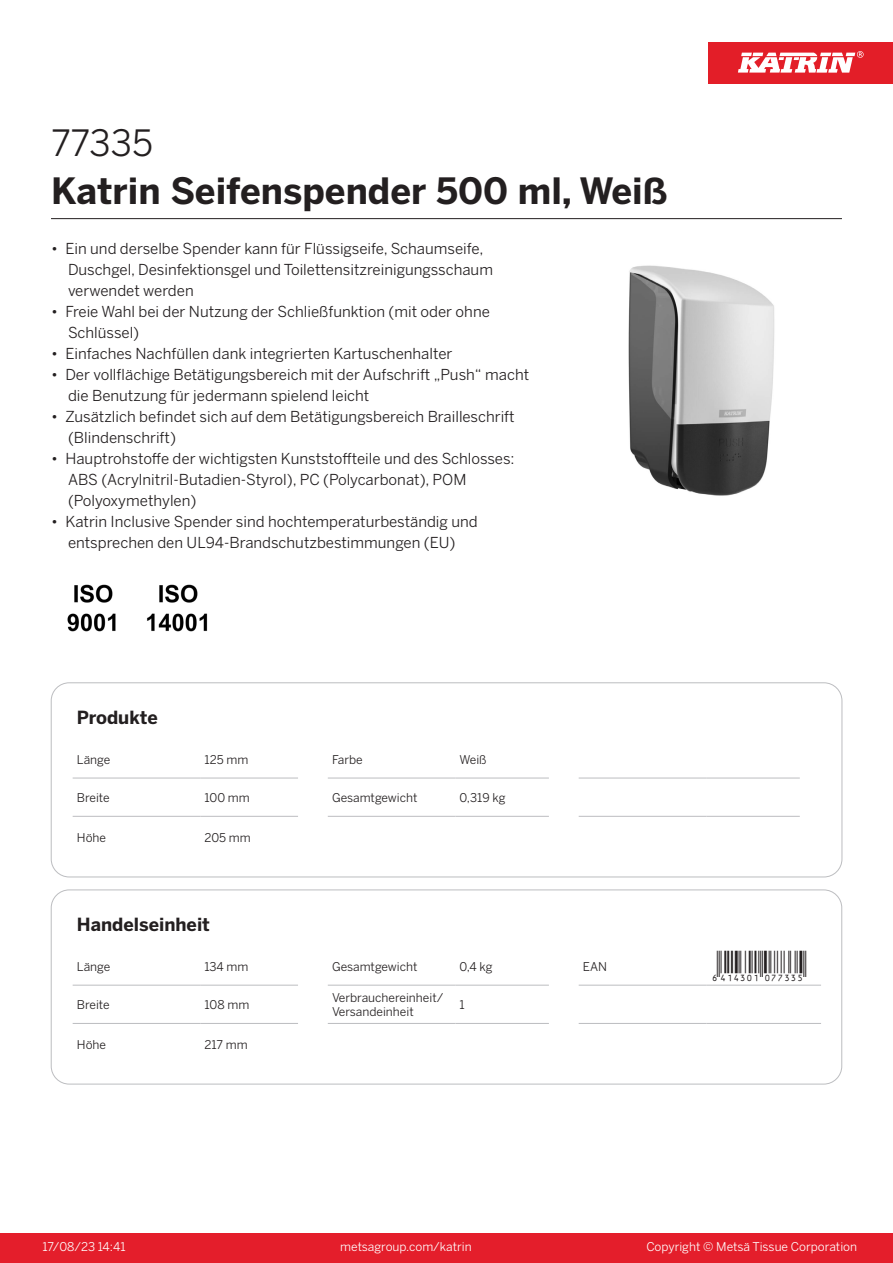
<style>
.page{position:relative;width:893px;height:1263px;background:#fff}
.page>*{position:absolute;margin:0;border:0;box-sizing:border-box;transform-origin:0 0}
.Product_Name{font:700 36px "Benton Sans";color:#231f20}
.External_material_co{font:36px "Benton Sans";color:#231f20}
.T_EAN{font:30px "Viisas EAN Matala";color:#231f20}
.T_TableHeader{font:700 18px "Benton Sans";color:#231f20}
.MarketingBullets{font:15px/21px "Benton Sans";color:#231f20}
.T_TableBody{font:12px/14.4px "Benton Sans";color:#231f20}
.t1{font:12px "Benton Sans";color:#fff}
</style>
<div class="page">
<div style="left:0;top:1233px;width:893px;height:30px;background:#e41e2b"></div>
<div style="left:708px;top:43px;width:185px;height:41px;background:#e31e28"></div>
<svg style="left:738px;top:51px;width:126px;height:22px"></svg>
<hr style="left:73px;top:778px;width:127px;height:1px;background:#bcbdc0">
<hr style="left:200px;top:778px;width:98px;height:1px;background:#bcbdc0">
<hr style="left:328px;top:778px;width:127px;height:1px;background:#bcbdc0">
<hr style="left:455px;top:778px;width:94px;height:1px;background:#bcbdc0">
<hr style="left:579px;top:778px;width:127px;height:1px;background:#bcbdc0">
<hr style="left:706px;top:778px;width:94px;height:1px;background:#bcbdc0">
<hr style="left:73px;top:816px;width:127px;height:1px;background:#bcbdc0">
<hr style="left:200px;top:816px;width:98px;height:1px;background:#bcbdc0">
<hr style="left:328px;top:816px;width:127px;height:1px;background:#bcbdc0">
<hr style="left:455px;top:816px;width:94px;height:1px;background:#bcbdc0">
<hr style="left:579px;top:816px;width:127px;height:1px;background:#bcbdc0">
<hr style="left:706px;top:816px;width:94px;height:1px;background:#bcbdc0">
<div style="left:51px;top:683px;width:791px;height:194px;border:1px solid #bcbdc0;border-radius:18px"></div>
<hr style="left:73px;top:985px;width:127px;height:1px;background:#bcbdc0">
<hr style="left:200px;top:985px;width:98px;height:1px;background:#bcbdc0">
<hr style="left:328px;top:985px;width:127px;height:1px;background:#bcbdc0">
<hr style="left:455px;top:985px;width:94px;height:1px;background:#bcbdc0">
<hr style="left:579px;top:985px;width:127px;height:1px;background:#bcbdc0">
<hr style="left:706px;top:985px;width:115px;height:1px;background:#bcbdc0">
<hr style="left:73px;top:1023px;width:127px;height:1px;background:#bcbdc0">
<hr style="left:200px;top:1023px;width:98px;height:1px;background:#bcbdc0">
<hr style="left:328px;top:1023px;width:127px;height:1px;background:#bcbdc0">
<hr style="left:455px;top:1023px;width:94px;height:1px;background:#bcbdc0">
<hr style="left:579px;top:1023px;width:127px;height:1px;background:#bcbdc0">
<hr style="left:706px;top:1023px;width:115px;height:1px;background:#bcbdc0">
<div style="left:51px;top:890px;width:791px;height:194px;border:1px solid #bcbdc0;border-radius:18px"></div>
<img style="left:628px;top:265px;width:147px;height:231px">
<img style="left:67px;top:584px;width:49px;height:48px">
<img style="left:147px;top:584px;width:61px;height:48px">
<hr style="left:51px;top:218px;width:791px;height:1px;background:#231f20">
<p class="External_material_co" style="left:51px;top:121px;width:104px">77335</p>
<p class="Product_Name" style="left:51px;top:168px;width:618px">Katrin Seifenspender 500 ml, Weiß</p>
<p class="MarketingBullets" style="left:68px;top:238px;width:426px;text-indent:-17px">• Ein und derselbe Spender kann für Flüssigseife, Schaumseife,<br>Duschgel, Desinfektionsgel und Toilettensitzreinigungsschaum verwendet werden</p>
<p class="MarketingBullets" style="left:68px;top:301px;width:423px;text-indent:-17px">• Freie Wahl bei der Nutzung der Schließfunktion (mit oder ohne<br>Schlüssel)</p>
<p class="MarketingBullets" style="left:51px;top:343px;width:403px">• Einfaches Nachfüllen dank integrierten Kartuschenhalter</p>
<p class="MarketingBullets" style="left:68px;top:364px;width:463px;text-indent:-17px">• Der vollflächige Betätigungsbereich mit der Aufschrift „Push“ macht die Benutzung für jedermann spielend leicht</p>
<p class="MarketingBullets" style="left:68px;top:406px;width:448px;text-indent:-17px">• Zusätzlich befindet sich auf dem Betätigungsbereich Brailleschrift (Blindenschrift)</p>
<p class="MarketingBullets" style="left:68px;top:448px;width:448px;text-indent:-17px">• Hauptrohstoffe der wichtigsten Kunststoffteile und des Schlosses:<br>ABS (Acrylnitril-Butadien-Styrol), PC (Polycarbonat), POM (Polyoxymethylen)</p>
<p class="MarketingBullets" style="left:51px;top:511px;width:428px;text-align:center">• Katrin Inclusive Spender sind hochtemperaturbeständig und entsprechen den UL94-Brandschutzbestimmungen (EU)</p>
<p class="T_TableHeader" style="left:77px;top:706px;width:82px">Produkte</p>
<p class="T_TableBody" style="left:77px;top:752px;width:35px">Länge</p>
<p class="T_TableBody" style="left:204px;top:752px;width:45px">125 mm</p>
<p class="T_TableBody" style="left:332px;top:752px;width:32px">Farbe</p>
<p class="T_TableBody" style="left:460px;top:752px;width:29px">Weiß</p>
<p class="T_TableBody" style="left:77px;top:790px;width:34px">Breite</p>
<p class="T_TableBody" style="left:204px;top:790px;width:47px">100 mm</p>
<p class="T_TableBody" style="left:332px;top:790px;width:87px">Gesamtgewicht</p>
<p class="T_TableBody" style="left:460px;top:790px;width:48px">0,319 kg</p>
<p class="T_TableBody" style="left:77px;top:831px;width:31px">Höhe</p>
<p class="T_TableBody" style="left:204px;top:831px;width:48px">205 mm</p>
<p class="T_TableHeader" style="left:77px;top:913px;width:135px">Handelseinheit</p>
<p class="T_TableBody" style="left:77px;top:959px;width:35px">Länge</p>
<p class="T_TableBody" style="left:204px;top:959px;width:46px">134 mm</p>
<p class="T_TableBody" style="left:332px;top:959px;width:87px">Gesamtgewicht</p>
<p class="T_TableBody" style="left:460px;top:959px;width:35px">0,4 kg</p>
<p class="T_TableBody" style="left:583px;top:959px;width:26px">EAN</p>
<p class="T_EAN" style="left:710px;top:951px;width:97px">*6414301077335*</p>
<p class="T_TableBody" style="left:77px;top:997px;width:34px">Breite</p>
<p class="T_TableBody" style="left:204px;top:997px;width:46px">108 mm</p>
<p class="T_TableBody" style="left:332px;top:990px;width:113px">Verbrauchereinheit/<br>Versandeinheit</p>
<p class="T_TableBody" style="left:460px;top:997px;width:7px">1</p>
<p class="T_TableBody" style="left:77px;top:1038px;width:31px">Höhe</p>
<p class="T_TableBody" style="left:204px;top:1038px;width:45px">217 mm</p>
<p class="t1" style="left:43px;top:1239px;width:85px">17/08/23 14:41</p>
<p class="t1" style="left:340px;top:1239px;width:133px">metsagroup.com/katrin</p>
<p class="t1" style="left:646px;top:1239px;width:212px">Copyright © Metsä Tissue Corporation</p>
</div>
